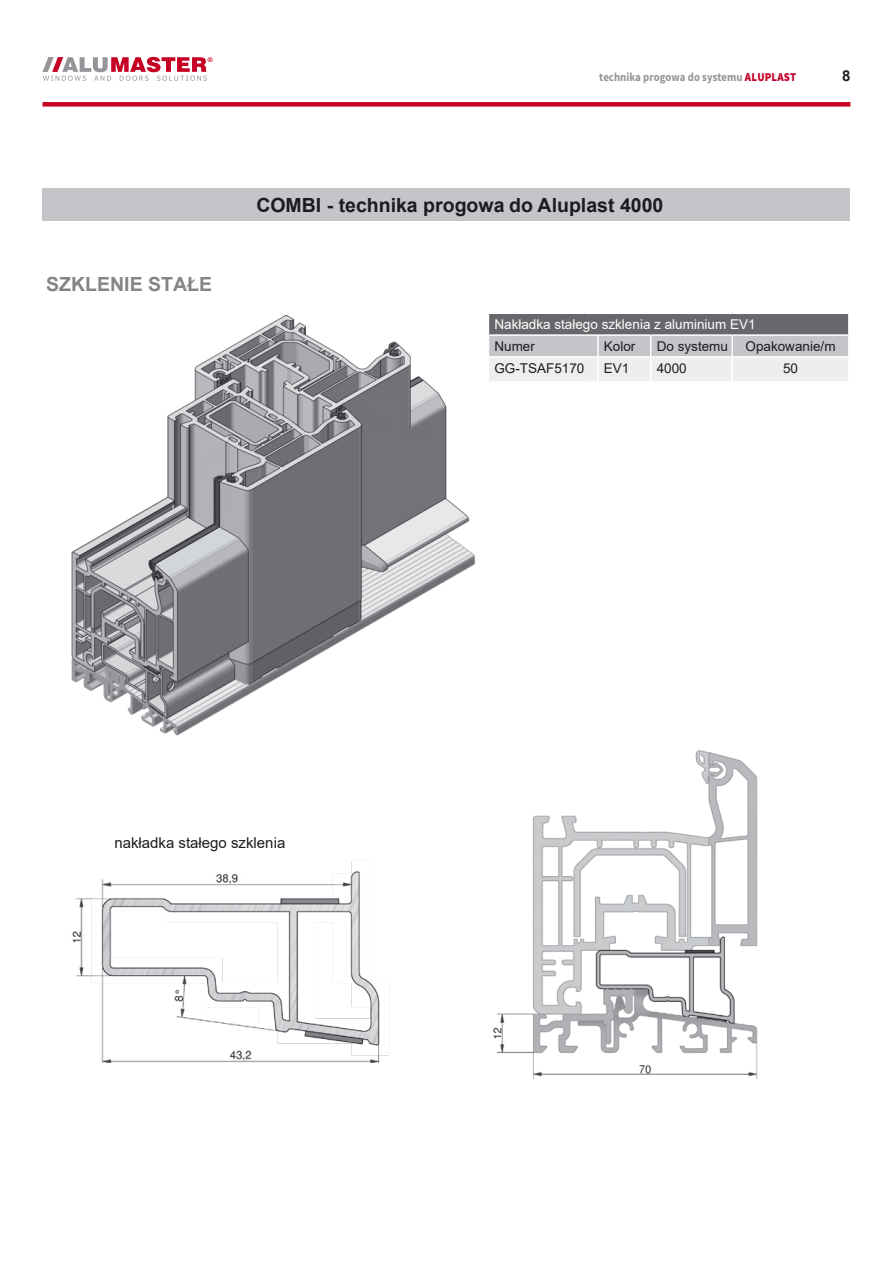
<style>
.page{position:relative;width:893px;height:1263px;background:#fff}
.page>*{position:absolute;margin:0;border:0;box-sizing:border-box;transform-origin:0 0}
.t1{font:700 19.5px "Arial";color:#1b1c20}
.t2{font:700 19.5px "Arial";color:#858585}
.t3{font:15px "Arial";color:#1b1c20}
.t4{font:700 15px "Arial";color:#1b1c20}
.t5{font:13.5px "Arial";color:#1b1c20}
.t6{font:13.5px "Arial";color:#fff}
.t7{font:700 12px "Source Sans Pro";color:#969599;scale:.9 1}
.s1{font-weight:900;color:#c1022b}
.s2{font-weight:900;color:#c60023}
</style>
<div class="page">
<svg style="left:43px;top:57px;width:170px;height:24px"></svg>
<div style="left:43px;top:102px;width:807px;height:5px;background:#c60023"></div>
<img style="left:71px;top:315px;width:404px;height:421px">
<div style="left:42px;top:188px;width:808px;height:33px;background:#c3c5c8"></div>
<img style="left:72px;top:861px;width:317px;height:201px">
<svg style="left:488px;top:314px;width:361px;height:67px;background:#b8b9bc"></svg>
<hr style="left:732px;top:356px;width:118px;height:2px;background:#fff">
<hr style="left:731px;top:358px;width:2px;height:23px;background:#fff">
<hr style="left:848px;top:358px;width:2px;height:23px;background:#fff">
<img style="left:493px;top:750px;width:265px;height:328px">
<h1 class="t2" style="left:46px;top:271px;width:167px">SZKLENIE STAŁE</h1>
<p class="t7" style="left:599px;top:69px;width:221px">technika progowa do systemu <span class="s1">AL</span><span class="s2">UPL</span><span class="s1">AST</span></p>
<p class="t4" style="left:842px;top:65px;width:10px">8</p>
<h1 class="t1" style="left:256px;top:191px;width:408px">COMBI - technika progowa do Aluplast 4000</h1>
<p class="t6" style="left:494px;top:315px;width:263px">Nakładka stałego szklenia z aluminium EV1</p>
<p class="t5" style="left:494px;top:337px;width:42px">Numer</p>
<p class="t5" style="left:604px;top:337px;width:33px">Kolor</p>
<p class="t5" style="left:657px;top:337px;width:73px">Do systemu</p>
<p class="t5" style="left:745px;top:337px;width:92px">Opakowanie/m</p>
<p class="t5" style="left:494px;top:359px;width:92px">GG-TSAF5170</p>
<p class="t5" style="left:604px;top:359px;width:27px">EV1</p>
<p class="t5" style="left:657px;top:359px;width:32px">4000</p>
<p class="t5" style="left:783px;top:359px;width:17px">50</p>
<p class="t3" style="left:114px;top:832px;width:172px">nakładka stałego szklenia</p>
</div>
